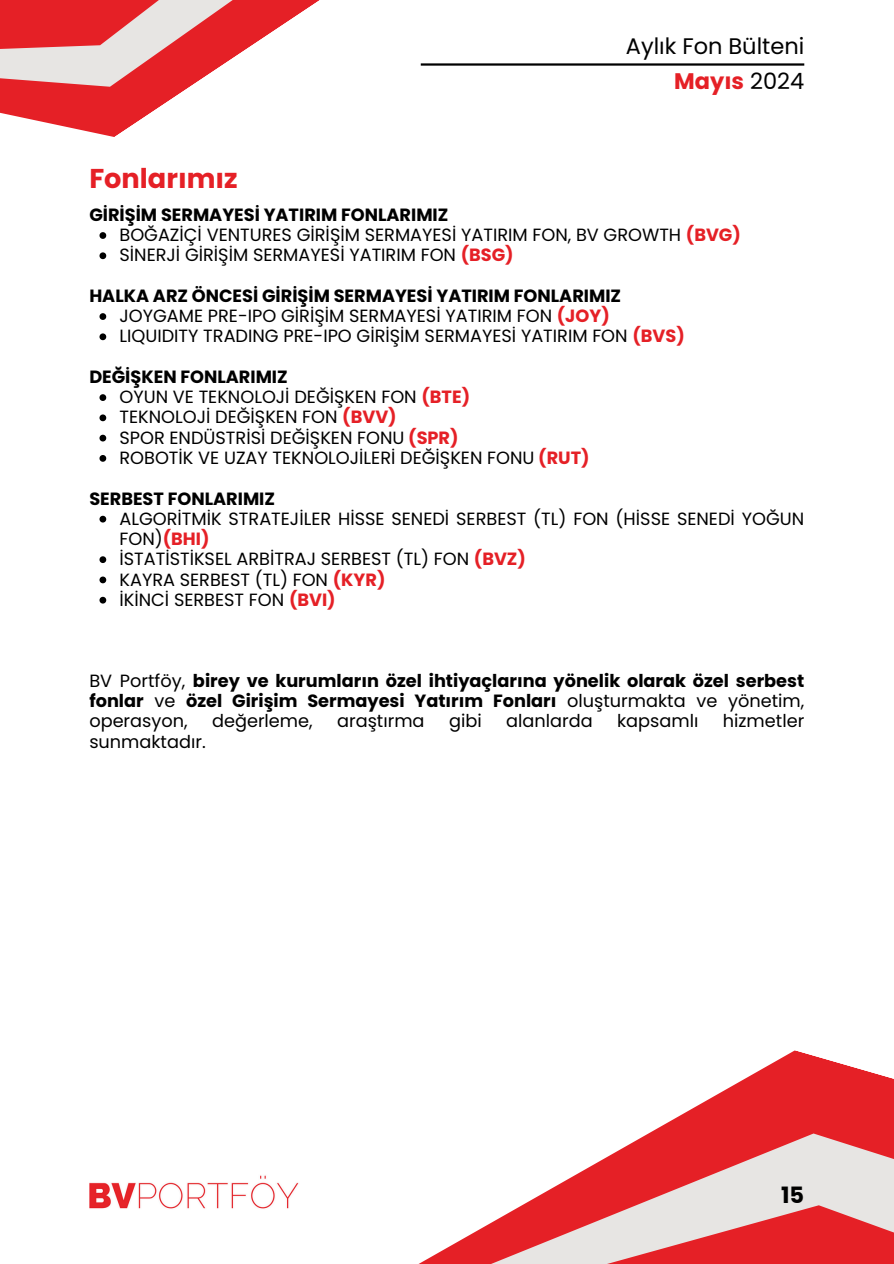
<style>
.page{position:relative;width:894px;height:1264px;background:#fff}
.page>*{position:absolute;margin:0;border:0;box-sizing:border-box;transform-origin:0 0}
.t1{font:700 27.15px "Poppins";color:#e52026}
.t2{font:22.5px "Poppins";color:#000}
.t3{font:700 22.5px "Poppins";color:#e52026}
.t4{font:700 22.5px "Poppins";color:#000}
.t5{font:17.7px/20.2px "Poppins";color:#000}
.t6{font:700 17.7px/20.2px "Poppins";color:#000;text-align:justify}
.s1{font-weight:400;color:#000}
.s2{font-weight:700}
.s3{font-weight:700;color:#e52026}
.s4{font-weight:400}
</style>
<div class="page">
<svg style="left:420px;top:1063px;width:473px;height:200px"></svg>
<svg style="left:0;top:0;width:320px;height:137px"></svg>
<svg style="left:99px;top:232px;width:7px;height:7px"></svg>
<svg style="left:99px;top:252px;width:7px;height:7px"></svg>
<svg style="left:99px;top:313px;width:7px;height:7px"></svg>
<svg style="left:99px;top:333px;width:7px;height:7px"></svg>
<svg style="left:99px;top:394px;width:7px;height:7px"></svg>
<svg style="left:99px;top:414px;width:7px;height:7px"></svg>
<svg style="left:99px;top:435px;width:7px;height:6px"></svg>
<svg style="left:99px;top:455px;width:7px;height:7px"></svg>
<svg style="left:99px;top:516px;width:7px;height:6px"></svg>
<svg style="left:99px;top:556px;width:7px;height:7px"></svg>
<svg style="left:99px;top:576px;width:7px;height:7px"></svg>
<svg style="left:99px;top:597px;width:7px;height:6px"></svg>
<hr style="left:420px;top:63px;width:384px;height:3px;background:#000">
<img style="left:89px;top:1175px;width:210px;height:34px">
<h2 class="t2" style="left:625px;top:31px;width:180px">Aylık Fon Bülteni</h2>
<p class="t3" style="left:674px;top:66px;width:131px">Mayıs <span class="s1">2024</span></p>
<p class="t1" style="left:89px;top:159px;width:150px">Fonlarımız</p>
<p class="t5" style="left:119px;top:204px;width:622px;text-indent:-30px"><span class="s2">GİRİŞİM SERMAYESİ YATIRIM FONLARIMIZ<br></span>BOĞAZİÇİ VENTURES GİRİŞİM SERMAYESİ YATIRIM FON, BV GROWTH <span class="s3">(BVG)<br></span>SİNERJİ GİRİŞİM SERMAYESİ YATIRIM FON <span class="s3">(BSG)</span></p>
<p class="t5" style="left:119px;top:285px;width:566px;text-indent:-30px"><span class="s2">HALKA ARZ ÖNCESİ GİRİŞİM SERMAYESİ YATIRIM FONLARIMIZ<br></span>JOYGAME PRE-IPO GİRİŞİM SERMAYESİ YATIRIM FON <span class="s3">(JOY)<br></span>LIQUIDITY TRADING PRE-IPO GİRİŞİM SERMAYESİ YATIRIM FON <span class="s3">(BVS)</span></p>
<p class="t5" style="left:119px;top:366px;width:471px;text-indent:-30px"><span class="s2">DEĞİŞKEN FONLARIMIZ<br></span>OYUN VE TEKNOLOJİ DEĞİŞKEN FON <span class="s3">(BTE)<br></span>TEKNOLOJİ DEĞİŞKEN FON <span class="s3">(BVV)<br></span>SPOR ENDÜSTRİSİ DEĞİŞKEN FONU <span class="s3">(SPR)<br></span>ROBOTİK VE UZAY TEKNOLOJİLERİ DEĞİŞKEN FONU <span class="s3">(RUT)</span></p>
<p class="t6" style="left:89px;top:488px;width:187px">SERBEST FONLARIMIZ</p>
<p class="t5" style="left:119px;top:508px;width:686px">ALGORİTMİK STRATEJİLER HİSSE SENEDİ SERBEST (TL) FON (HİSSE SENEDİ YOĞUN FON)<span class="s3">(BHI)<br></span>İSTATİSTİKSEL ARBİTRAJ SERBEST (TL) FON <span class="s3">(BVZ)<br></span>KAYRA SERBEST (TL) FON <span class="s3">(KYR)<br></span>İKİNCİ SERBEST FON <span class="s3">(BVI)</span></p>
<p class="t6" style="left:89px;top:670px;width:716px"><span class="s4">BV Portföy,</span> birey ve kurumların özel ihtiyaçlarına yönelik olarak özel serbest fonlar <span class="s4">ve</span> özel Girişim Sermayesi Yatırım Fonları <span class="s4">oluşturmakta ve yönetim, operasyon,</span></p>
<p class="t5" style="left:212px;top:711px;width:102px">değerleme,</p>
<p class="t5" style="left:337px;top:711px;width:89px">araştırma</p>
<p class="t5" style="left:449px;top:711px;width:34px">gibi</p>
<p class="t5" style="left:506px;top:711px;width:88px">alanlarda</p>
<p class="t5" style="left:617px;top:711px;width:83px">kapsamlı</p>
<p class="t5" style="left:722px;top:711px;width:83px">hizmetler</p>
<p class="t5" style="left:89px;top:731px;width:118px">sunmaktadır.</p>
<h1 class="t4" style="left:781px;top:1179px;width:25px">15</h1>
</div>
